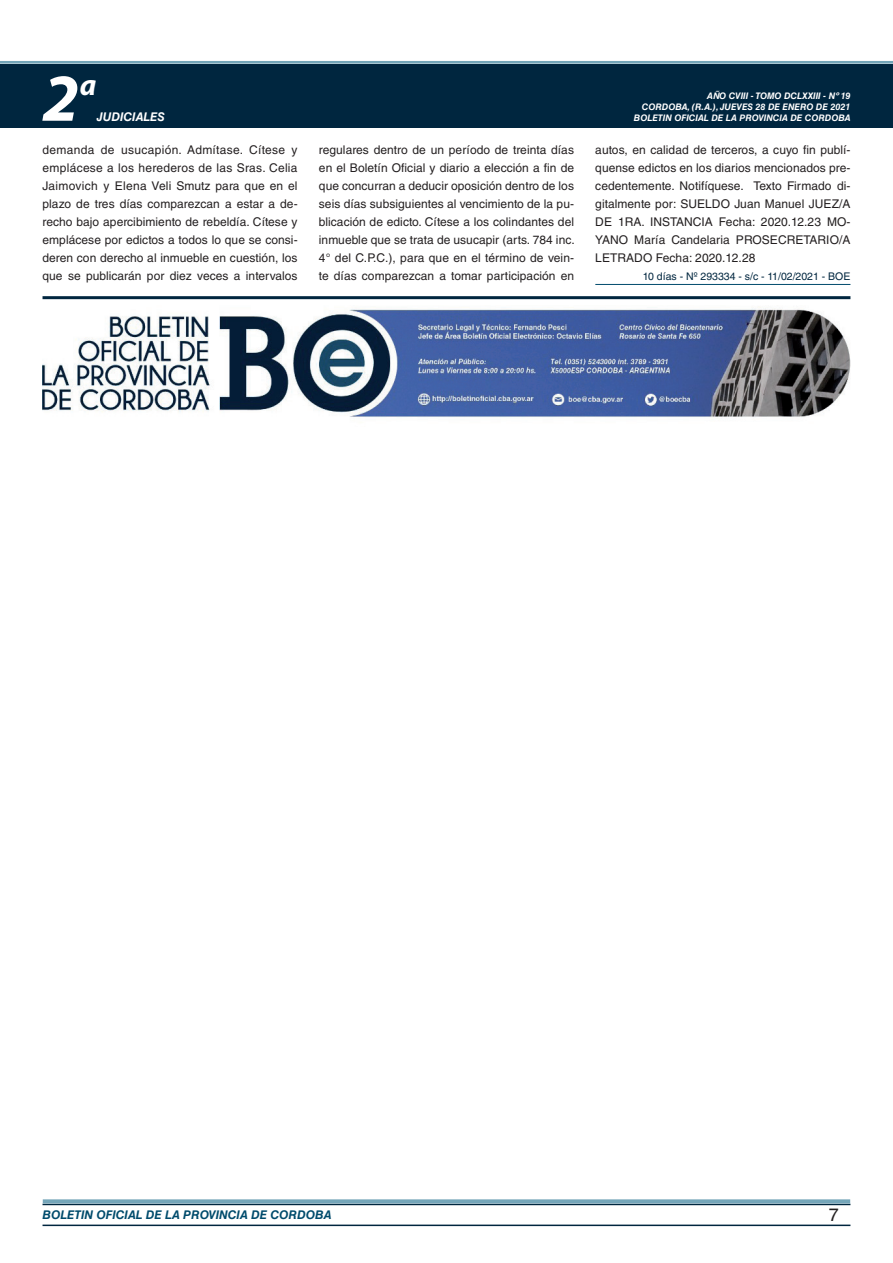
<style>
.page{position:relative;width:893px;height:1263px;background:#fff}
.page>*{position:absolute;margin:0;border:0;box-sizing:border-box;transform-origin:0 0}
.t1{font:italic 700 67.5px "Myriad Pro";color:#fff}
.t2{font:italic 700 30px "Myriad Pro";color:#fff}
.t3{font:18px "Helvetica LT Std";color:#231f20}
.t4{font:12px/18px "Helvetica LT Std";letter-spacing:.005em;color:#231f20;text-align:justify}
.t5{font:italic 700 12px "Helvetica LT Std";color:#004b6c}
.t6{font:italic 700 12px "Helvetica LT Std";color:#fff}
.t7{font:10.5px "Helvetica LT Std";color:#00263f}
.t8{font:italic 700 9px/10.8px "Helvetica LT Std";color:#fff;text-align:right}
</style>
<div class="page">
<div style="left:0;top:61px;width:893px;height:6px;background:#fff;opacity:.75"></div>
<div style="left:0;top:64px;width:893px;height:64px;background:#00263f"></div>
<hr style="left:43px;top:1224px;width:807px;height:2px;background:#00263f">
<div style="left:42px;top:1198px;width:809px;height:8px;background:#fff;opacity:.75"></div>
<hr style="left:595px;top:284px;width:255px;height:1px;background:#004b6c">
<hr style="left:43px;top:296px;width:807px;height:3px;background:#00263f">
<img style="left:43px;top:306px;width:807px;height:112px">
<h1 class="t1" style="left:43px;top:54px;width:38px">2</h1>
<h2 class="t2" style="left:80px;top:66px;width:18px">a</h2>
<p class="t8" style="left:642px;top:91px;width:210px">AÑO CVIII - TOMO DCLXXIII - Nº 19<br>CORDOBA, (R.A.), JUEVES 28 DE ENERO DE 2021</p>
<p class="t6" style="left:97px;top:110px;width:70px">JUDICIALES</p>
<p class="t8" style="left:634px;top:112px;width:218px">BOLETIN OFICIAL DE LA PROVINCIA DE CORDOBA</p>
<p class="t4" style="left:43px;top:141px;width:257px">demanda de usucapión. Admítase. Cítese y emplácese a los herederos de las Sras. Celia Jaimovich y Elena Veli Smutz para que en el plazo de tres días comparezcan a estar a de&shy;recho bajo apercibimiento de rebeldía. Cítese y emplácese por edictos a todos lo que se consi&shy;deren con derecho al inmueble en cuestión, los que se publicarán por diez veces a intervalos</p>
<p class="t4" style="left:319px;top:141px;width:257px">regulares dentro de un período de treinta días en el Boletín Oficial y diario a elección a fin de que concurran a deducir oposición dentro de los seis días subsiguientes al vencimiento de la pu&shy;blicación de edicto. Cítese a los colindantes del inmueble que se trata de usucapir (arts. 784 inc.<br>4° del C.P.C.), para que en el término de vein&shy;te días comparezcan a tomar participación en</p>
<p class="t4" style="left:595px;top:141px;width:257px">autos, en calidad de terceros, a cuyo fin publí&shy;quense edictos en los diarios mencionados pre&shy;cedentemente. Notifíquese. Texto Firmado di&shy;gitalmente por: SUELDO Juan Manuel JUEZ/A DE 1RA. INSTANCIA Fecha: 2020.12.23 MO-YANO María Candelaria PROSECRETARIO/A LETRADO Fecha: 2020.12.28</p>
<p class="t7" style="left:643px;top:270px;width:209px">10 días - Nº 293334 - s/c - 11/02/2021 - BOE</p>
<p class="t5" style="left:43px;top:1208px;width:290px">BOLETIN OFICIAL DE LA PROVINCIA DE CORDOBA</p>
<h3 class="t3" style="left:829px;top:1204px;width:12px">7</h3>
</div>
